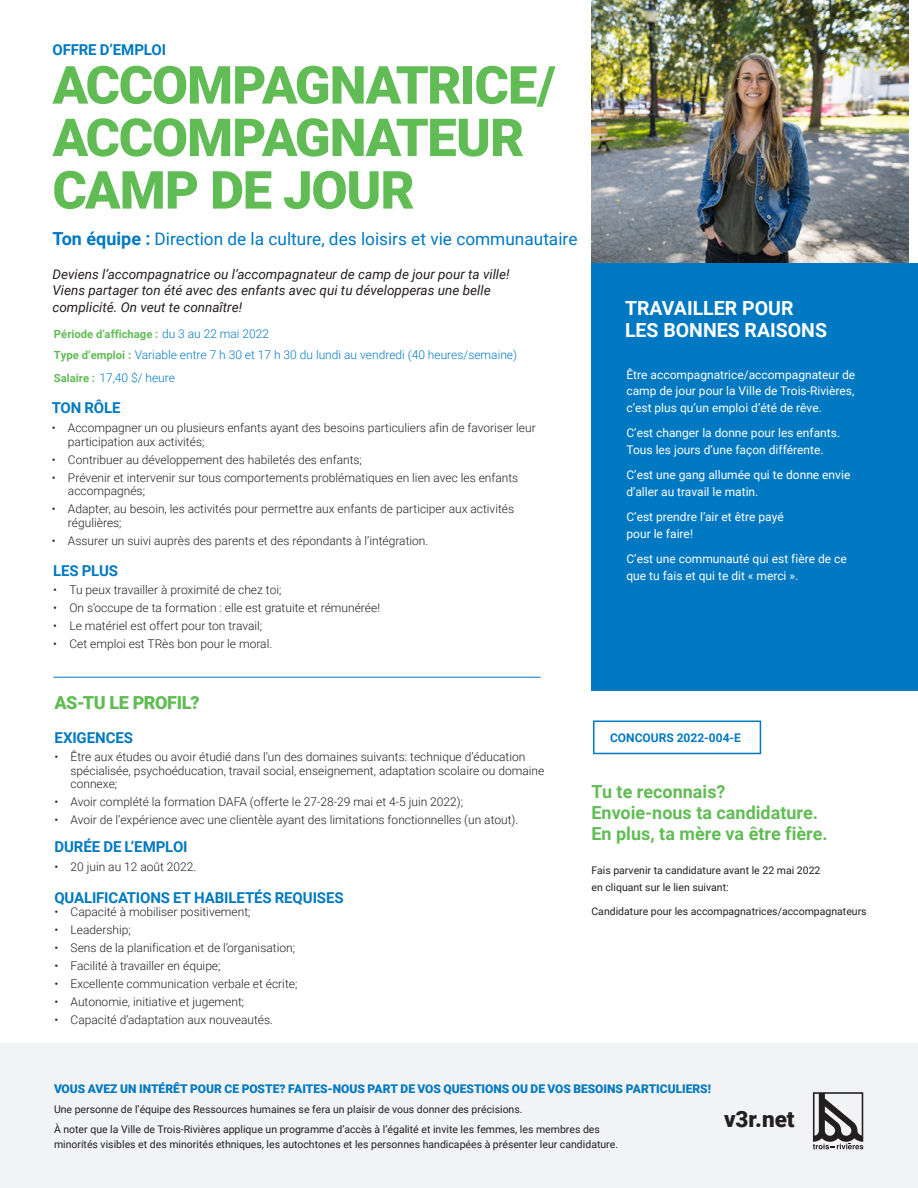
<style>
.page{position:relative;width:918px;height:1188px;background:#fff}
.page>*{position:absolute;margin:0;border:0;box-sizing:border-box;transform-origin:0 0}
.t1{font:900 52.5px/52.5px "Roboto";letter-spacing:-.025em;color:#62bc55}
.t2{font:900 22.5px "Roboto";color:#231f20}
.t3{font:700 19.5px/22.5px "Roboto";color:#fff}
.t4{font:700 18px/21px "Roboto";color:#62bc55}
.t5{font:900 18px "Roboto";letter-spacing:-.02em;color:#62bc55}
.t6{font:17.25px "Roboto";color:#0079c2}
.t7{font:700 15px "Roboto";letter-spacing:-.01em;color:#0079c2}
.t8{font:italic 13.5px/16.5px "Roboto";color:#231f20}
.t9{font:300 12px/13.5px "Roboto";color:#231f20}
.t10{font:12px/16.5px "Roboto";color:#fff}
.t11{font:300 12px "Roboto";color:#0079c2}
.t12{font:900 12px "Roboto";color:#0079c2}
.t13{font:700 12px "Roboto";color:#0079c2}
.t14{font:700 11.25px "Roboto";color:#62bc55}
.t15{font:10.5px/16.5px "Roboto";color:#231f20}
.s1{font-weight:700;font-size:18px}
.s2{font-weight:300;font-size:12px;color:#0079c2}
.s3{font-weight:700;font-size:11.25px;color:#62bc55}
</style>
<div class="page">
<img style="left:591px;top:0;width:317px;height:263px">
<div style="left:591px;top:263px;width:327px;height:428px;background:#0079c2"></div>
<hr style="left:53px;top:677px;width:488px;height:1px;background:#0079c2">
<svg style="left:593px;top:721px;width:168px;height:33px"></svg>
<div style="left:0;top:1043px;width:918px;height:144px;background:#f2f3f4"></div>
<svg style="left:813px;top:1092px;width:50px;height:57px"></svg>
<p class="t7" style="left:52px;top:39px;width:115px">OFFRE D’EMPLOI</p>
<h1 class="t1" style="left:52px;top:57px;width:505px">ACCOMPAGNATRICE/<br>ACCOMPAGNATEUR<br>CAMP DE JOUR</h1>
<h3 class="t6" style="left:52px;top:227px;width:527px"><span class="s1">Ton équipe :</span> Direction de la culture, des loisirs et vie communautaire</h3>
<p class="t8" style="left:52px;top:265px;width:459px">Deviens l’accompagnatrice ou l’accompagnateur de camp de jour pour ta ville!<br>Viens partager ton été avec des enfants avec qui tu développeras une belle complicité. On veut te connaître!</p>
<p class="t14" style="left:54px;top:326px;width:217px">Période d’affichage : <span class="s2">du 3 au 22 mai 2022</span></p>
<p class="t11" style="left:54px;top:346px;width:465px"><span class="s3">Type d’emploi :</span> Variable entre 7 h 30 et 17 h 30 du lundi au vendredi (40 heures/semaine)</p>
<p class="t11" style="left:54px;top:370px;width:123px"><span class="s3">Salaire :</span> 17,40 $/ heure</p>
<p class="t7" style="left:52px;top:397px;width:70px">TON RÔLE</p>
<p class="t9" style="left:68px;top:421px;width:469px;text-indent:-16px">• Accompagner un ou plusieurs enfants ayant des besoins particuliers afin de favoriser leur participation aux activités;</p>
<p class="t9" style="left:52px;top:452px;width:312px">• Contribuer au développement des habiletés des enfants;</p>
<p class="t9" style="left:68px;top:470px;width:452px;text-indent:-16px">• Prévenir et intervenir sur tous comportements problématiques en lien avec les enfants accompagnés;</p>
<p class="t9" style="left:68px;top:502px;width:448px;text-indent:-16px">• Adapter, au besoin, les activités pour permettre aux enfants de participer aux activités régulières;</p>
<p class="t9" style="left:52px;top:533px;width:378px">• Assurer un suivi auprès des parents et des répondants à l’intégration.</p>
<p class="t7" style="left:53px;top:561px;width:66px">LES PLUS</p>
<p class="t9" style="left:53px;top:583px;width:230px">• Tu peux travailler à proximité de chez toi;</p>
<p class="t9" style="left:53px;top:601px;width:328px">• On s’occupe de ta formation : elle est gratuite et rémunérée!</p>
<p class="t9" style="left:53px;top:619px;width:211px">• Le matériel est offert pour ton travail;</p>
<p class="t9" style="left:53px;top:637px;width:221px">• Cet emploi est TRès bon pour le moral.</p>
<h3 class="t3" style="left:625px;top:296px;width:204px">TRAVAILLER POUR<br>LES BONNES RAISONS</h3>
<p class="t10" style="left:627px;top:366px;width:230px;text-align:justify">Être accompagnatrice/accompagnateur de camp de jour pour la Ville de Trois-Rivières, c’est plus qu’un emploi d’été de rêve.</p>
<p class="t10" style="left:627px;top:424px;width:215px">C’est changer la donne pour les enfants.<br>Tous les jours d’une façon différente.</p>
<p class="t10" style="left:627px;top:466px;width:225px">C’est une gang allumée qui te donne envie d’aller au travail le matin.</p>
<p class="t10" style="left:627px;top:508px;width:159px">C’est prendre l’air et être payé pour le faire!</p>
<p class="t10" style="left:627px;top:550px;width:222px">C’est une communauté qui est fière de ce que tu fais et qui te dit « merci ».</p>
<h3 class="t5" style="left:54px;top:690px;width:147px">AS-TU LE PROFIL?</h3>
<p class="t7" style="left:54px;top:728px;width:80px">EXIGENCES</p>
<p class="t9" style="left:71px;top:750px;width:475px;text-indent:-16px">• Être aux études ou avoir étudié dans l’un des domaines suivants: technique d’éducation spécialisée, psychoéducation, travail social, enseignement, adaptation scolaire ou domaine connexe;</p>
<p class="t9" style="left:54px;top:795px;width:410px">• Avoir complété la formation DAFA (offerte le 27-28-29 mai et 4-5 juin 2022);</p>
<p class="t9" style="left:54px;top:813px;width:466px">• Avoir de l’expérience avec une clientèle ayant des limitations fonctionnelles (un atout).</p>
<p class="t7" style="left:54px;top:836px;width:135px">DURÉE DE L’EMPLOI</p>
<p class="t9" style="left:54px;top:860px;width:144px">• 20 juin au 12 août 2022.</p>
<p class="t7" style="left:54px;top:887px;width:291px">QUALIFICATIONS ET HABILETÉS REQUISES</p>
<p class="t9" style="left:54px;top:905px;width:198px">• Capacité à mobiliser positivement;</p>
<p class="t9" style="left:54px;top:923px;width:78px">• Leadership;</p>
<p class="t9" style="left:54px;top:941px;width:242px">• Sens de la planification et de l’organisation;</p>
<p class="t9" style="left:54px;top:959px;width:168px">• Facilité à travailler en équipe;</p>
<p class="t9" style="left:54px;top:977px;width:245px">• Excellente communication verbale et écrite;</p>
<p class="t9" style="left:54px;top:995px;width:191px">• Autonomie, initiative et jugement;</p>
<p class="t9" style="left:54px;top:1013px;width:220px">• Capacité d’adaptation aux nouveautés.</p>
<p class="t13" style="left:610px;top:730px;width:132px">CONCOURS 2022-004-E</p>
<h3 class="t4" style="left:591px;top:780px;width:238px">Tu te reconnais?<br>Envoie-nous ta candidature.<br>En plus, ta mère va être fière.</h3>
<p class="t15" style="left:591px;top:862px;width:231px">Fais parvenir ta candidature avant le 22 mai 2022 en cliquant sur le lien suivant:</p>
<p class="t15" style="left:591px;top:903px;width:277px">Candidature pour les accompagnatrices/accompagnateurs</p>
<p class="t12" style="left:54px;top:1081px;width:659px">VOUS AVEZ UN INTÉRÊT POUR CE POSTE? FAITES-NOUS PART DE VOS QUESTIONS OU DE VOS BESOINS PARTICULIERS!</p>
<p class="t15" style="left:54px;top:1100px;width:547px;line-height:19.5px">Une personne de l’équipe des Ressources humaines se fera un plaisir de vous donner des précisions.<br>À noter que la Ville de Trois-Rivières applique un programme d’accès à l’égalité et invite les femmes, les membres des</p>
<p class="t15" style="left:54px;top:1136px;width:566px">minorités visibles et des minorités ethniques, les autochtones et les personnes handicapées à présenter leur candidature.</p>
<h2 class="t2" style="left:724px;top:1104px;width:72px">v3r.net</h2>
</div>
